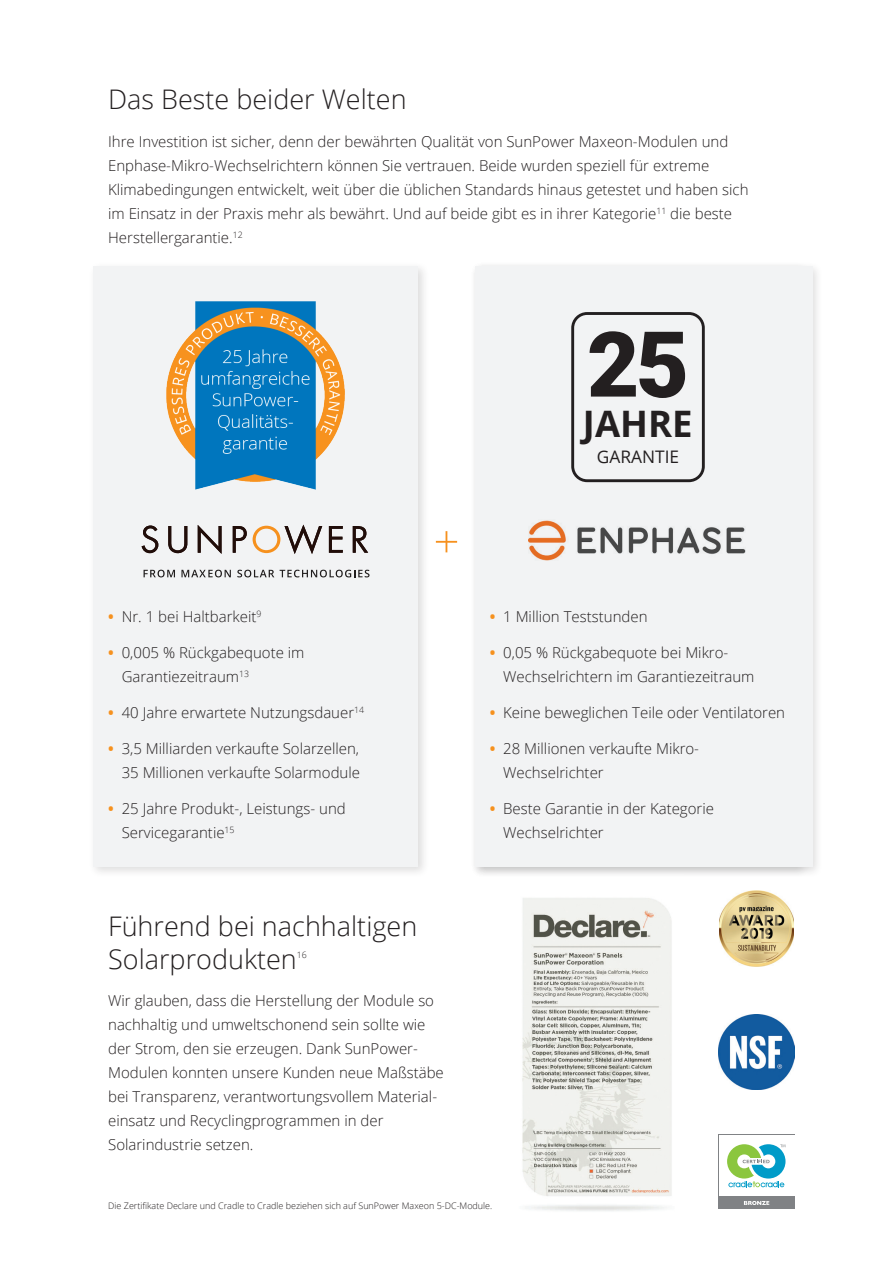
<style>
.page{position:relative;width:893px;height:1263px;background:#fff}
.page>*{position:absolute;margin:0;border:0;box-sizing:border-box;transform-origin:0 0}
.t1{font:700 36.45px "Open Sans";color:#231f20}
.Subheading{font:300 27px/33px "Open Sans";color:#231f20}
.t2{font:17.25px "Open Sans";color:#231f20}
.t3{font:300 15px/24px "Open Sans";color:#231f20}
.t4{font:300 9px "Open Sans";color:#231f20}
.Subheading-2{font:300 8.7px "Open Sans";color:#231f20}
.s1{font-weight:700;color:#f6911e}
</style>
<div class="page">
<div style="left:88px;top:261px;width:341px;height:617px;background:#231f20;opacity:.15"></div>
<div style="left:93px;top:266px;width:325px;height:601px;background:#f2f3f4"></div>
<div style="left:470px;top:261px;width:353px;height:617px;background:#231f20;opacity:.15"></div>
<div style="left:475px;top:266px;width:337px;height:601px;background:#f2f3f4"></div>
<img style="left:166px;top:302px;width:179px;height:187px">
<img style="left:529px;top:520px;width:217px;height:41px">
<svg style="left:144px;top:570px;width:31px;height:7px"></svg>
<svg style="left:181px;top:570px;width:50px;height:7px"></svg>
<svg style="left:237px;top:570px;width:37px;height:7px"></svg>
<svg style="left:280px;top:570px;width:89px;height:7px"></svg>
<svg style="left:142px;top:525px;width:16px;height:28px"></svg>
<svg style="left:168px;top:526px;width:19px;height:27px"></svg>
<svg style="left:198px;top:525px;width:24px;height:29px"></svg>
<svg style="left:233px;top:526px;width:14px;height:27px"></svg>
<svg style="left:329px;top:526px;width:14px;height:27px"></svg>
<svg style="left:353px;top:526px;width:15px;height:27px"></svg>
<svg style="left:253px;top:525px;width:69px;height:29px"></svg>
<img style="left:499px;top:873px;width:183px;height:338px">
<img style="left:719px;top:1014px;width:75px;height:76px">
<img style="left:719px;top:890px;width:75px;height:76px">
<div style="left:718px;top:1197px;width:77px;height:11px;background:#808285"></div>
<svg style="left:718px;top:1134px;width:77px;height:62px"></svg>
<div style="left:719px;top:1135px;width:75px;height:61px;background:#fff"></div>
<svg style="left:727px;top:1144px;width:58px;height:43px"></svg>
<svg style="left:744px;top:1201px;width:25px;height:4px"></svg>
<svg style="left:571px;top:312px;width:134px;height:170px"></svg>
<svg style="left:436px;top:531px;width:21px;height:21px"></svg>
<p class="Subheading" style="left:108px;top:82px;width:300px">Das Beste beider Welten</p>
<p class="t3" style="left:108px;top:129px;width:642px">Ihre Investition ist sicher, denn der bewährten Qualität von SunPower Maxeon-Modulen und Enphase-Mikro-Wechselrichtern können Sie vertrauen. Beide wurden speziell für extreme Klimabedingungen entwickelt, weit über die üblichen Standards hinaus getestet und haben sich im Einsatz in der Praxis mehr als bewährt. Und auf beide gibt es in ihrer Kategorie<sup>11</sup> die beste Herstellergarantie.<sup>12</sup></p>
<p class="t1" style="left:583px;top:398px;width:111px">JAHRE</p>
<p class="t2" style="left:597px;top:445px;width:84px">GARANTIE</p>
<p class="t3" style="left:108px;top:604px;width:155px"><span class="s1">•</span> Nr. 1 bei Haltbarkeit<sup>9</sup></p>
<p class="t3" style="left:122px;top:640px;width:184px;text-indent:-14px"><span class="s1">•</span> 0,005 % Rückgabequote im<br>Garantiezeitraum<sup>13</sup></p>
<p class="t3" style="left:108px;top:700px;width:258px"><span class="s1">•</span> 40 Jahre erwartete Nutzungsdauer<sup>14</sup></p>
<p class="t3" style="left:108px;top:736px;width:253px;text-align:right"><span class="s1">•</span> 3,5 Milliarden verkaufte Solarzellen,<br>35 Millionen verkaufte Solarmodule</p>
<p class="t3" style="left:122px;top:796px;width:226px;text-indent:-14px"><span class="s1">•</span> 25 Jahre Produkt-, Leistungs- und<br>Servicegarantie<sup>15</sup></p>
<p class="Subheading" style="left:108px;top:909px;width:311px">Führend bei nachhaltigen<br>Solarprodukten</p>
<p class="Subheading-2" style="left:297px;top:949px;width:11px">16</p>
<p class="t3" style="left:108px;top:988px;width:337px">Wir glauben, dass die Herstellung der Module so nachhaltig und umweltschonend sein sollte wie der Strom, den sie erzeugen. Dank SunPower-Modulen konnten unsere Kunden neue Maßstäbe bei Transparenz, verantwortungsvollem Material&shy;einsatz und Recyclingprogrammen in der Solarindustrie setzen.</p>
<p class="t3" style="left:490px;top:604px;width:159px"><span class="s1">•</span> 1 Million Teststunden</p>
<p class="t3" style="left:503px;top:640px;width:253px;text-indent:-14px"><span class="s1">•</span> 0,05 % Rückgabequote bei Mikro-<br>Wechselrichtern im Garantiezeitraum</p>
<p class="t3" style="left:490px;top:700px;width:297px"><span class="s1">•</span> Keine beweglichen Teile oder Ventilatoren</p>
<p class="t3" style="left:503px;top:736px;width:197px;text-indent:-14px"><span class="s1">•</span> 28 Millionen verkaufte Mikro-<br>Wechselrichter</p>
<p class="t3" style="left:503px;top:796px;width:212px;text-indent:-14px"><span class="s1">•</span> Beste Garantie in der Kategorie<br>Wechselrichter</p>
<p class="t4" style="left:108px;top:1199px;width:386px">Die Zertifikate Declare und Cradle to Cradle beziehen sich auf SunPower Maxeon 5-DC-Module.</p>
</div>
